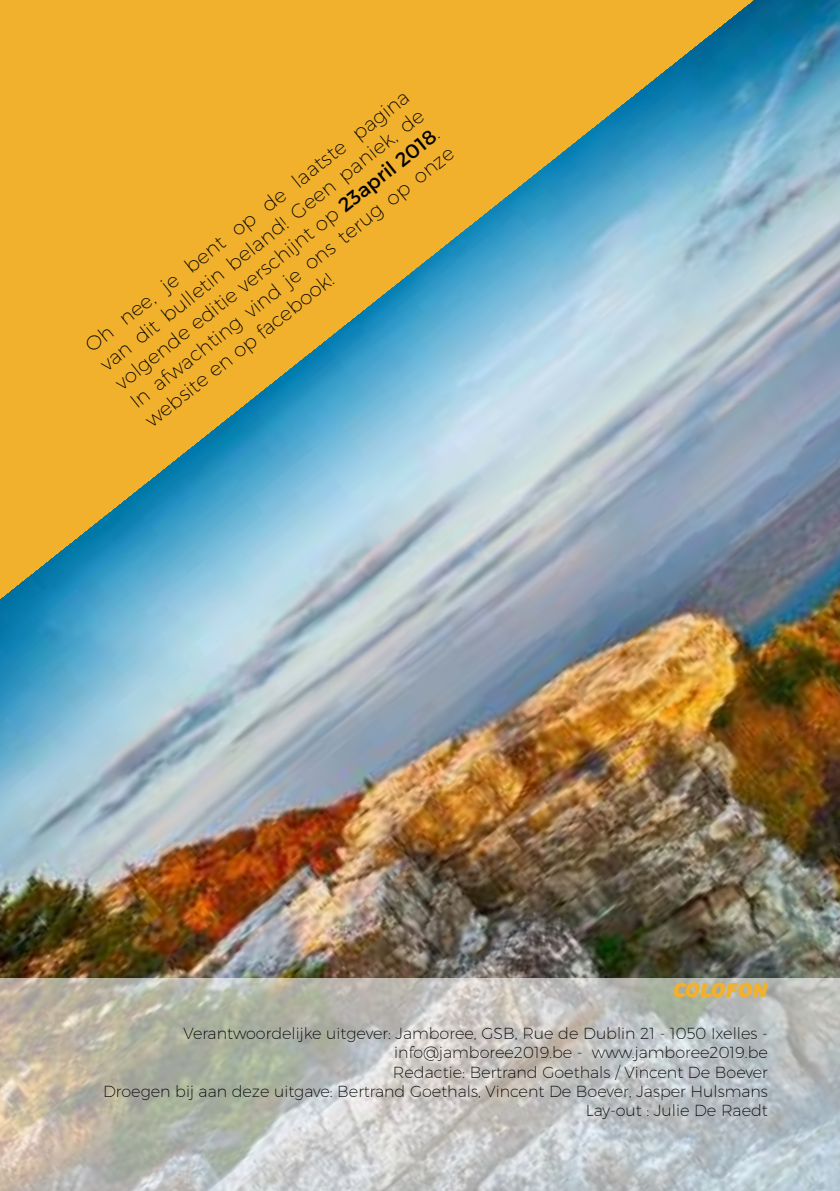
<style>
.page{position:relative;width:840px;height:1191px;background:#fff}
.page>*{position:absolute;margin:0;border:0;box-sizing:border-box;transform-origin:0 0}
.t1{font:20px/24.2px "Trueno Ult Lt";color:#020203;text-align:justify}
.t2{font:20px "Souses";letter-spacing:-.01em;color:#f1b12c}
.t3{font:16px/19.2px "Trueno Ult Lt";color:#020203;text-align:right}
.s1{font-family:"Trueno Rg"}
</style>
<div class="page">
<img style="left:0;top:0;width:839px;height:978px">
<svg style="left:0;top:978px;width:839px;height:213px;background:#bebfba"></svg>
<p class="t1" style="left:79px;top:336px;width:409px;rotate:-38deg">Oh nee, je bent op de laatste pagina van dit bulletin beland! Geen paniek, de volgende editie verschijnt op <span class="s1">23april 2018</span>.<br>In afwachting vind je ons terug op onze website en op facebook!</p>
<p class="t2" style="left:672px;top:976px;width:96px">COLOFON</p>
<p class="t3" style="left:103px;top:1023px;width:666px">Verantwoordelijke uitgever: Jamboree, GSB, Rue de Dublin 21 - 1050 Ixelles - info@jamboree2019.be - www.jamboree2019.be<br>Redactie: Bertrand Goethals / Vincent De Boever<br>Droegen bij aan deze uitgave: Bertrand Goethals, Vincent De Boever, Jasper Hulsmans Lay-out : Julie De Raedt</p>
</div>
